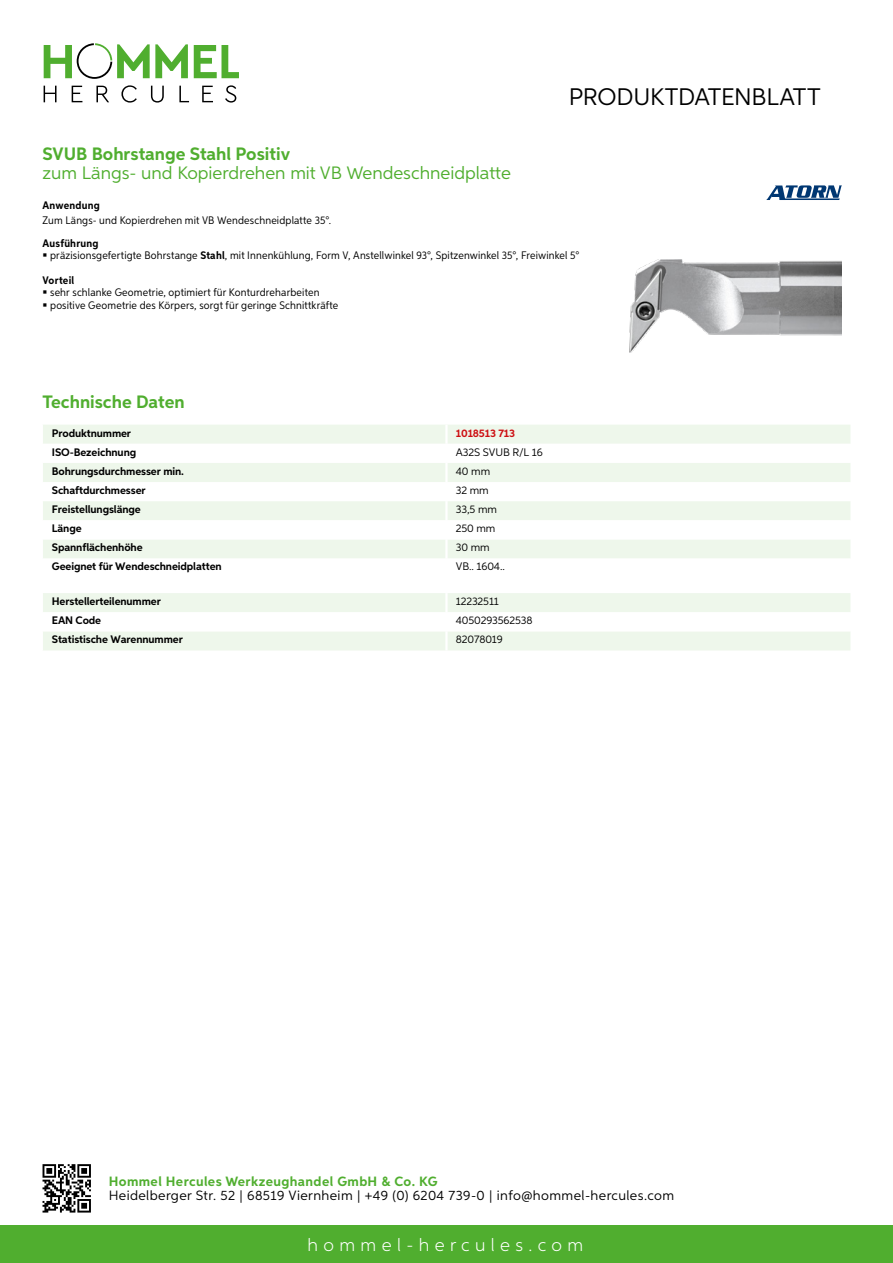
<style>
.page{position:relative;width:893px;height:1263px;background:#fff}
.page>*{position:absolute;margin:0;border:0;box-sizing:border-box;transform-origin:0 0}
.t1{font:24px "Aspira";letter-spacing:-.01em;color:#000}
.t2{font:18px "Aspira";color:#50ae2f}
.t3{font:700 18px "Aspira";color:#50ae2f}
.t4{font:300 18px "Aspira";letter-spacing:.3em;color:#fff}
.t5{font:13.5px "Aspira";letter-spacing:.03em;color:#000}
.t6{font:700 13.5px "Aspira";letter-spacing:.03em;color:#50ae2f}
.t7{font:10.95px/12.8px "Aspira Nar";letter-spacing:.015em;color:#000}
.t8{font:700 10.95px "Aspira";letter-spacing:-.01em;color:#000}
.t9{font:10.95px "Aspira";letter-spacing:-.01em;color:#000}
.t10{font:700 10.95px "Aspira Nar";letter-spacing:.02em;color:#000}
.t11{font:700 10.95px "Aspira";letter-spacing:-.01em;color:#cd1013}
.s1{font-weight:700}
</style>
<div class="page">
<div style="left:0;top:1226px;width:893px;height:37px;background:#50ae2f"></div>
<svg style="left:43px;top:1164px;width:48px;height:48px"></svg>
<svg style="left:194px;top:45px;width:45px;height:33px"></svg>
<svg style="left:44px;top:43px;width:144px;height:36px"></svg>
<svg style="left:44px;top:86px;width:13px;height:16px"></svg>
<svg style="left:72px;top:86px;width:10px;height:16px"></svg>
<svg style="left:96px;top:86px;width:13px;height:16px"></svg>
<svg style="left:121px;top:85px;width:16px;height:18px"></svg>
<svg style="left:151px;top:86px;width:13px;height:17px"></svg>
<svg style="left:179px;top:86px;width:10px;height:16px"></svg>
<svg style="left:202px;top:86px;width:11px;height:16px"></svg>
<svg style="left:225px;top:85px;width:11px;height:18px"></svg>
<div style="left:43px;top:425px;width:807px;height:19px;background:#eef7eb"></div>
<svg style="left:43px;top:463px;width:807px;height:95px;fill:#eef7eb"></svg>
<hr style="left:445px;top:425px;width:3px;height:19px;background:#fff">
<hr style="left:445px;top:463px;width:3px;height:19px;background:#fff">
<hr style="left:445px;top:482px;width:3px;height:19px;background:#fff">
<hr style="left:445px;top:501px;width:3px;height:19px;background:#fff">
<hr style="left:445px;top:520px;width:3px;height:19px;background:#fff">
<hr style="left:445px;top:539px;width:3px;height:20px;background:#fff">
<svg style="left:43px;top:593px;width:807px;height:57px"></svg>
<hr style="left:445px;top:631px;width:3px;height:19px;background:#fff">
<img style="left:629px;top:259px;width:213px;height:93px">
<svg style="left:766px;top:185px;width:76px;height:15px"></svg>
<h1 class="t1" style="left:569px;top:82px;width:253px">Produktdatenblatt</h1>
<h2 class="t3" style="left:43px;top:142px;width:249px">SVUB Bohrstange Stahl Positiv</h2>
<h2 class="t2" style="left:43px;top:162px;width:470px">zum Längs- und Kopierdrehen mit VB Wendeschneidplatte</h2>
<p class="t10" style="left:43px;top:199px;width:59px">Anwendung</p>
<p class="t7" style="left:43px;top:214px;width:290px">Zum Längs- und Kopierdrehen mit VB Wendeschneidplatte 35°.</p>
<p class="t7" style="left:50px;top:236px;width:531px;text-indent:-8px"><span class="s1">Ausführung<br></span>präzisionsgefertigte Bohrstange <span class="s1">Stahl</span>, mit Innenkühlung, Form V, Anstellwinkel 93°, Spitzenwinkel 35°, Freiwinkel 5°</p>
<p class="t10" style="left:43px;top:273px;width:33px">Vorteil</p>
<p class="t7" style="left:50px;top:286px;width:290px">sehr schlanke Geometrie, optimiert für Konturdreharbeiten positive Geometrie des Körpers, sorgt für geringe Schnittkräfte</p>
<h2 class="t3" style="left:43px;top:390px;width:144px">Technische Daten</h2>
<p class="t8" style="left:52px;top:426px;width:81px">Produktnummer</p>
<p class="t11" style="left:456px;top:426px;width:61px">1018513 713</p>
<p class="t8" style="left:52px;top:445px;width:86px">ISO-Bezeichnung</p>
<p class="t9" style="left:456px;top:445px;width:88px">A32S SVUB R/L 16</p>
<p class="t8" style="left:52px;top:464px;width:134px">Bohrungsdurchmesser min.</p>
<p class="t9" style="left:456px;top:464px;width:36px">40 mm</p>
<p class="t8" style="left:52px;top:483px;width:95px">Schaftdurchmesser</p>
<p class="t9" style="left:456px;top:483px;width:34px">32 mm</p>
<p class="t8" style="left:52px;top:503px;width:90px">Freistellungslänge</p>
<p class="t9" style="left:456px;top:503px;width:43px">33,5 mm</p>
<p class="t8" style="left:52px;top:522px;width:31px">Länge</p>
<p class="t9" style="left:456px;top:522px;width:41px">250 mm</p>
<p class="t8" style="left:52px;top:541px;width:92px">Spannflächenhöhe</p>
<p class="t9" style="left:456px;top:541px;width:35px">30 mm</p>
<p class="t8" style="left:52px;top:560px;width:171px">Geeignet für Wendeschneidplatten</p>
<p class="t9" style="left:456px;top:560px;width:51px">VB.. 1604..</p>
<p class="t8" style="left:52px;top:594px;width:111px">Herstellerteilenummer</p>
<p class="t9" style="left:456px;top:595px;width:45px">12232511</p>
<p class="t8" style="left:52px;top:614px;width:51px">EAN Code</p>
<p class="t9" style="left:456px;top:614px;width:78px">4050293562538</p>
<p class="t8" style="left:52px;top:633px;width:132px">Statistische Warennummer</p>
<p class="t9" style="left:456px;top:633px;width:48px">82078019</p>
<p class="t6" style="left:109px;top:1172px;width:330px">Hommel Hercules Werkzeughandel GmbH &amp; Co. KG</p>
<p class="t5" style="left:109px;top:1187px;width:567px">Heidelberger Str. 52 | 68519 Viernheim | +49 (0) 6204 739-0 | info@hommel-hercules.com</p>
<h2 class="t4" style="left:307px;top:1234px;width:277px">hommel-hercules.com</h2>
</div>
